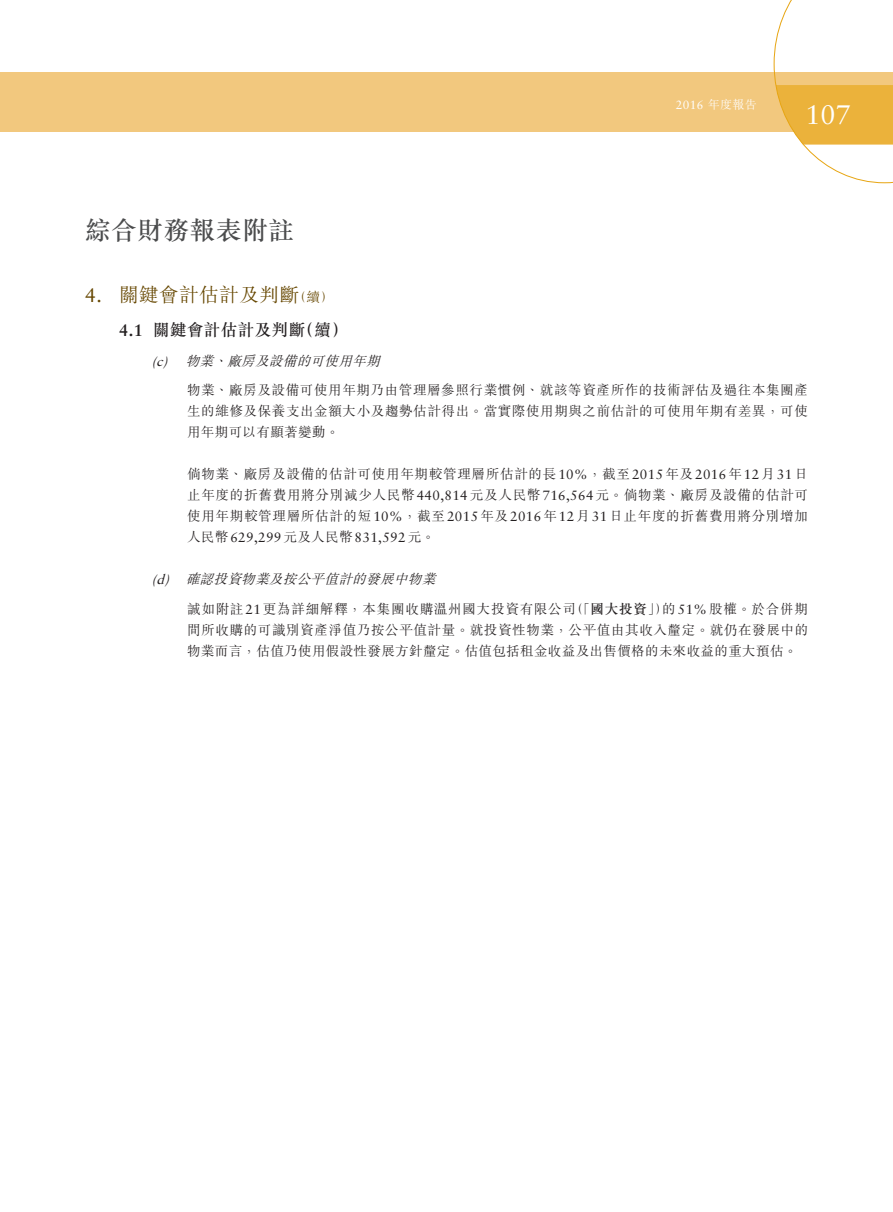
<style>
.page{position:relative;width:893px;height:1212px;background:#fff}
.page>*{position:absolute;margin:0;border:0;box-sizing:border-box;transform-origin:0 0}
.t1{font:27px "Sabon LT Std";color:#fff}
.t2{font:500 25.5px "M Sung HK";letter-spacing:.03em;color:#4b4c4d}
._3__標題{font:300 19.5px "M Sung HK";letter-spacing:.03em;color:#664700}
._4__副標題{font:500 16.5px "M Sung HK";letter-spacing:.03em;color:#231f20}
._1__內文{font:300 13.5px/21px "M Sung HK";letter-spacing:.045em;color:#231f20;text-align:justify}
._5__副副標題{font:italic 300 13.5px "M Sung HK";color:#231f20}
.t3{font:12px "Sabon LT Std";color:#fff}
.s1{font-family:"M Sung HK";font-weight:300}
.s2{font-family:"Sabon LT Std";font-weight:400}
.s3{font-size:13.5px}
.s4{font-family:"Sabon LT Std";font-weight:700}
.s5{font-weight:500}
</style>
<div class="page">
<div style="left:0;top:72px;width:893px;height:60px;background:#f2c87e"></div>
<svg style="left:774px;top:0;width:119px;height:183px"></svg>
<h2 class="t2" style="left:85px;top:212px;width:210px">綜合財務報表附註</h2>
<p class="t3" style="left:676px;top:97px;width:83px">2016 <span class="s1">年度報告</span></p>
<h1 class="t1" style="left:805px;top:99px;width:47px">107</h1>
<p class="_3__標題" style="left:85px;top:281px;width:250px"><span class="s2">4.</span> 關鍵會計估計及判斷<span class="s3">（續）</span></p>
<p class="_4__副標題" style="left:119px;top:318px;width:230px"><span class="s4">4.1</span> 關鍵會計估計及判斷（續）</p>
<p class="_5__副副標題" style="left:152px;top:351px;width:234px"><span class="s2">(c)</span> 物業、廠房及設備的可使用年期</p>
<p class="_1__內文" style="left:187px;top:379px;width:622px">物業、廠房及設備可使用年期乃由管理層參照行業慣例、就該等資產所作的技術評估及過往本集團產生的維修及保養支出金額大小及趨勢估計得出。當實際使用期與之前估計的可使用年期有差異，可使用年期可以有顯著變動。</p>
<p class="_1__內文" style="left:187px;top:463px;width:622px">倘物業、廠房及設備的估計可使用年期較管理層所估計的長<span class="s2">10%</span>，截至<span class="s2">2015</span>年及<span class="s2">2016</span>年<span class="s2">12</span>月<span class="s2">31</span>日止年度的折舊費用將分別減少人民幣<span class="s2">440,814</span>元及人民幣<span class="s2">716,564</span>元。倘物業、廠房及設備的估計可使用年期較管理層所估計的短<span class="s2">10%</span>，截至<span class="s2">2015</span>年及<span class="s2">2016</span>年<span class="s2">12</span>月<span class="s2">31</span>日止年度的折舊費用將分別增加人民幣<span class="s2">629,299</span>元及人民幣<span class="s2">831,592</span>元。</p>
<p class="_5__副副標題" style="left:152px;top:570px;width:290px"><span class="s2">(d)</span> 確認投資物業及按公平值計的發展中物業</p>
<p class="_1__內文" style="left:187px;top:597px;width:623px">誠如附註<span class="s2">21</span>更為詳細解釋，本集團收購溫州國大投資有限公司（「<span class="s5">國大投資</span>」）的<span class="s2">51%</span>股權。於合併期間所收購的可識別資產淨值乃按公平值計量。就投資性物業，公平值由其收入釐定。就仍在發展中的物業而言，估值乃使用假設性發展方針釐定。估值包括租金收益及出售價格的未來收益的重大預估。</p>
</div>
